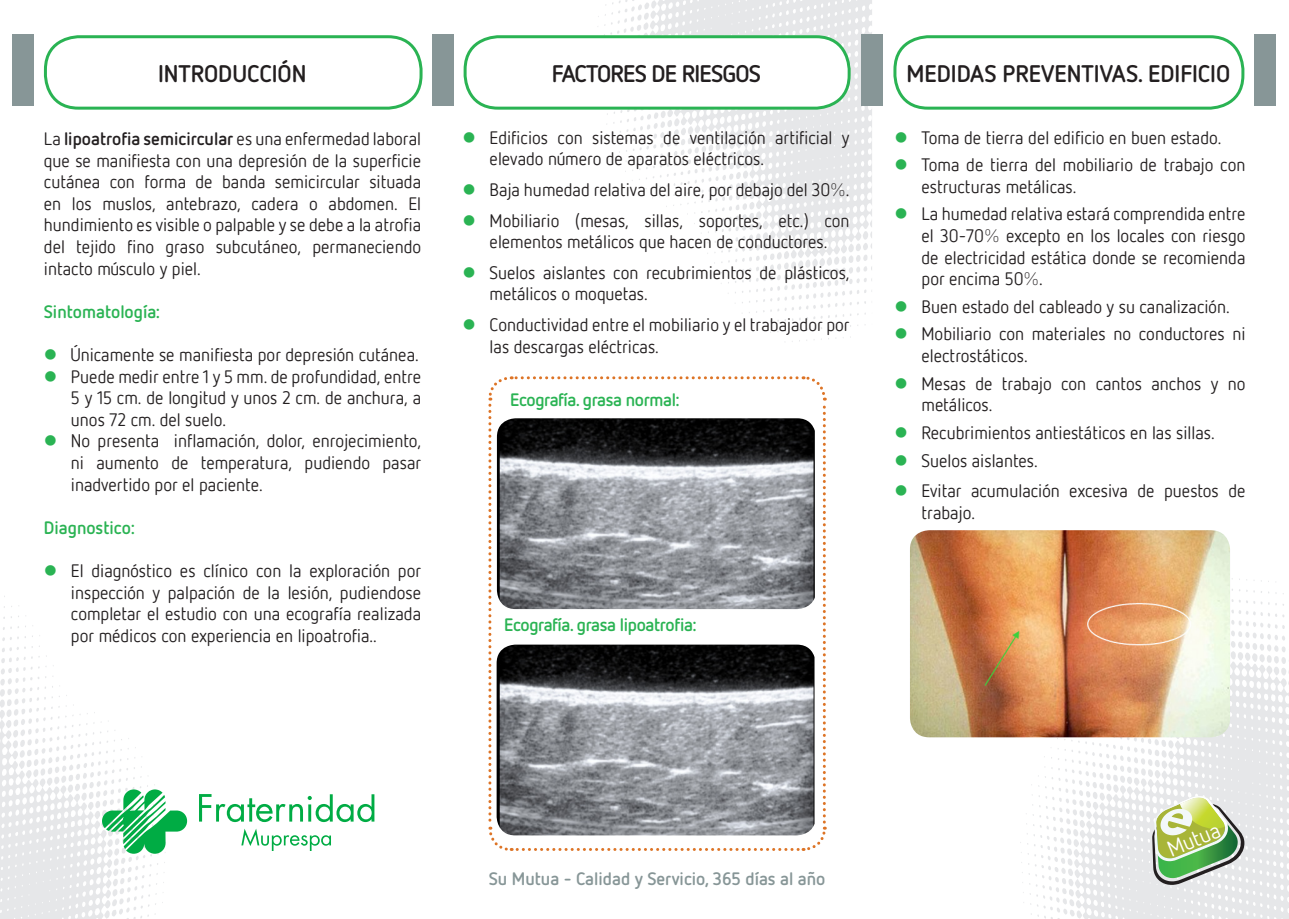
<style>
.page{position:relative;width:1289px;height:919px;background:#fff}
.page>*{position:absolute;margin:0;border:0;box-sizing:border-box;transform-origin:0 0}
.t1{font:700 24px "Netto OT";color:#231f20}
.t2{font:700 24px "Netto OT";letter-spacing:-.03em;color:#231f20}
.t3{font:21.9px "Netto OT";color:#fff}
.t4{font:18px/21.6px "Netto OT";color:#231f20}
.t5{font:700 18px "Netto OT";letter-spacing:-.02em;color:#2ab353}
.t6{font:700 18px "Netto OT";color:#879697}
.t7{font:700 18px "Netto OT";color:#2ab353}
.s1{font-weight:700}
.s2{font-family:"Netto"}
.s3{font-weight:300}
</style>
<div class="page">
<svg style="left:597px;top:0;width:276px;height:342px"></svg>
<div style="left:12px;top:34px;width:22px;height:71px;background:#879697"></div>
<div style="left:1254px;top:34px;width:22px;height:71px;background:#879697"></div>
<div style="left:432px;top:34px;width:22px;height:71px;background:#879697"></div>
<div style="left:861px;top:34px;width:21px;height:71px;background:#879697"></div>
<svg style="left:1020px;top:576px;width:268px;height:342px;fill:#eaebec"></svg>
<svg style="left:0;top:596px;width:165px;height:322px"></svg>
<div style="left:893px;top:35px;width:351px;height:75px;border:3px solid #2ab353;border-radius:33px"></div>
<div style="left:465px;top:37px;width:384px;height:71px;background:#fff;border-radius:33px"></div>
<div style="left:463px;top:35px;width:387px;height:75px;border:3px solid #2ab353;border-radius:33px"></div>
<div style="left:44px;top:35px;width:378px;height:75px;border:3px solid #2ab353;border-radius:33px"></div>
<svg style="left:1152px;top:796px;width:92px;height:88px;background:#acc38e"></svg>
<img style="left:910px;top:530px;width:319px;height:207px">
<svg style="left:199px;top:794px;width:175px;height:28px"></svg>
<svg style="left:241px;top:829px;width:90px;height:21px"></svg>
<svg style="left:102px;top:789px;width:85px;height:64px"></svg>
<svg style="left:488px;top:376px;width:339px;height:475px"></svg>
<img style="left:497px;top:418px;width:317px;height:191px">
<img style="left:496px;top:644px;width:318px;height:191px">
<p class="t1" style="left:158px;top:58px;width:150px">INTRODUCCIÓN</p>
<p class="t2" style="left:552px;top:58px;width:211px">FACTORES DE RIESGOS</p>
<p class="t1" style="left:906px;top:58px;width:325px">MEDIDAS PREVENTIVAS. EDIFICIO</p>
<p class="t4" style="left:44px;top:128px;width:379px;text-align:justify">La <span class="s1">lipoatrofia semicircular</span> es una enfermedad laboral que se manifiesta con una depresi<span class="s2">ó</span>n de la superficie cutánea con forma de banda semicircular situada en los muslos, antebrazo, cadera o abdomen. El hundimiento es visible o palpable y se debe a la atrofia del tejido fino graso subcutáneo, permaneciendo intacto m<span class="s2">ú</span>sculo y piel.</p>
<p class="t7" style="left:44px;top:300px;width:117px">Sintomatología:</p>
<p class="t4" style="left:71px;top:344px;width:349px"><span class="s2">Ú</span>nicamente se manifiesta por depresi<span class="s2">ó</span>n cutánea.</p>
<p class="t4" style="left:71px;top:366px;width:352px;text-align:justify">Puede medir entre 1 y 5 mm. de profundidad, entre 5 y 15 cm. de longitud y unos 2 cm. de anchura, a unos 72 cm. del suelo.</p>
<p class="t4" style="left:71px;top:430px;width:352px;text-align:justify">No presenta inflamaci<span class="s2">ó</span>n, dolor, enrojecimiento, ni aumento de temperatura, pudiendo pasar inadvertido por el paciente.</p>
<p class="t7" style="left:44px;top:516px;width:92px">Diagnostico:</p>
<p class="t4" style="left:71px;top:560px;width:352px;text-align:justify">El diagn<span class="s2">ó</span>stico es clínico con la exploraci<span class="s2">ó</span>n por inspecci<span class="s2">ó</span>n y palpaci<span class="s2">ó</span>n de la lesi<span class="s2">ó</span>n, pudiendose completar el estudio con una ecografía realizada por médicos con experiencia en lipoatrofia..</p>
<p class="t4" style="left:489px;top:127px;width:361px">Edificios con sistemas de ventilaci<span class="s2">ó</span>n artificial y elevado n<span class="s2">ú</span>mero de aparatos eléctricos.</p>
<p class="t4" style="left:489px;top:179px;width:361px">Baja humedad relativa del aire, por debajo del 30<span class="s3">%</span>.</p>
<p class="t4" style="left:489px;top:210px;width:361px">Mobiliario (mesas, sillas, soportes, etc.) con elementos metálicos que hacen de conductores.</p>
<p class="t4" style="left:489px;top:262px;width:361px">Suelos aislantes con recubrimientos de plásticos, metálicos o moquetas.</p>
<p class="t4" style="left:489px;top:314px;width:361px">Conductividad entre el mobiliario y el trabajador por las descargas eléctricas.</p>
<p class="t5" style="left:510px;top:388px;width:171px">Ecografía. grasa normal:</p>
<p class="t5" style="left:504px;top:613px;width:194px">Ecografía. grasa lipoatrofia:</p>
<p class="t6" style="left:489px;top:867px;width:338px">Su Mutua - Calidad y Servicio, 365 días al año</p>
<p class="t4" style="left:921px;top:127px;width:301px">Toma de tierra del edificio en buen estado.</p>
<p class="t4" style="left:921px;top:154px;width:325px">Toma de tierra del mobiliario de trabajo con estructuras metálicas.</p>
<p class="t4" style="left:921px;top:203px;width:325px;text-align:justify">La humedad relativa estará comprendida entre el 30-70<span class="s3">%</span> excepto en los locales con riesgo de electricidad estática donde se recomienda por encima 50<span class="s3">%</span>.</p>
<p class="t4" style="left:921px;top:296px;width:309px">Buen estado del cableado y su canalizaci<span class="s2">ó</span>n.</p>
<p class="t4" style="left:921px;top:323px;width:325px">Mobiliario con materiales no conductores ni electrostáticos.</p>
<p class="t4" style="left:921px;top:373px;width:325px">Mesas de trabajo con cantos anchos y no metálicos.</p>
<p class="t4" style="left:921px;top:422px;width:295px">Recubrimientos antiestáticos en las sillas.</p>
<p class="t4" style="left:921px;top:449px;width:118px">Suelos aislantes.</p>
<p class="t4" style="left:921px;top:480px;width:325px">Evitar acumulaci<span class="s2">ó</span>n excesiva de puestos de trabajo.</p>
<p class="t3" style="left:1163px;top:837px;width:57px;rotate:-23deg">Mutua</p>
</div>
